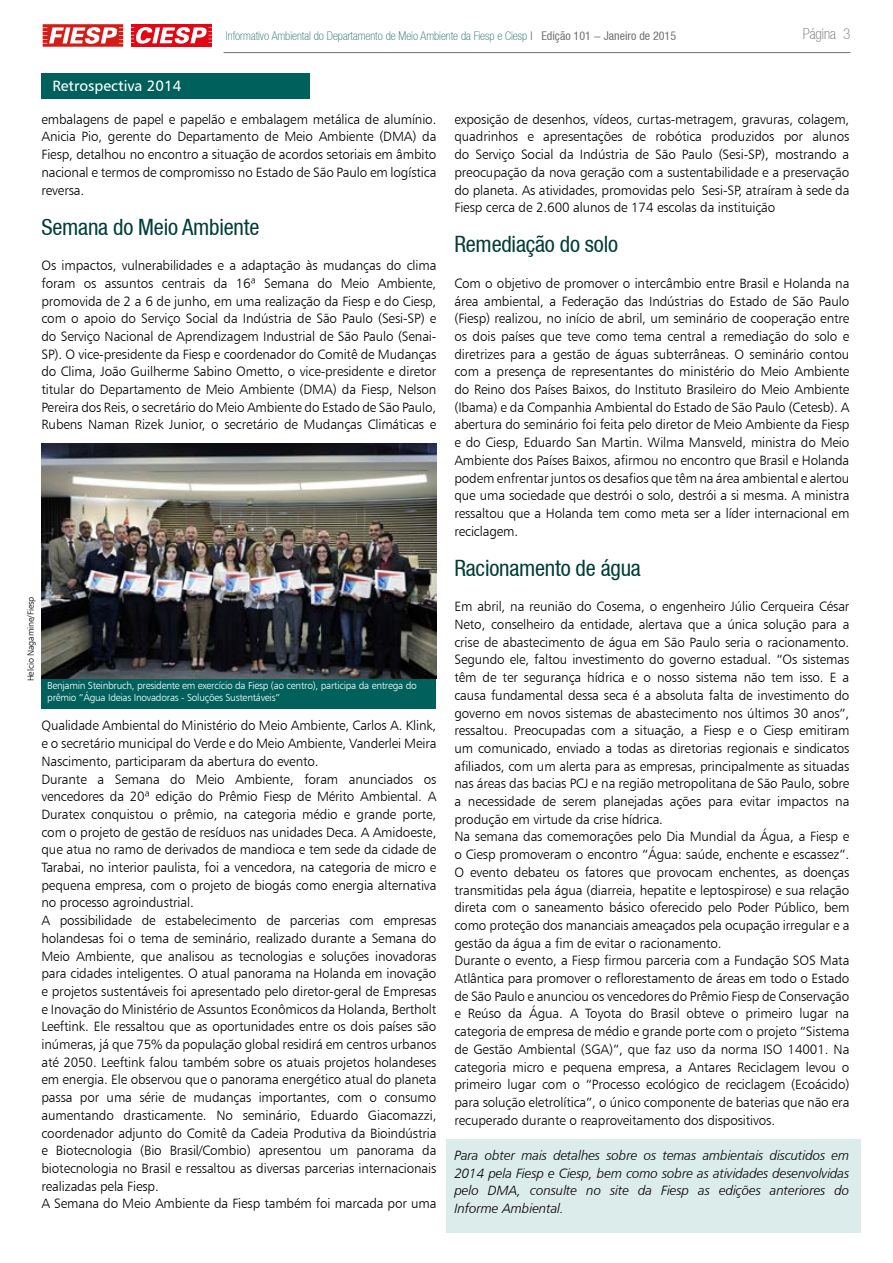
<style>
.page{position:relative;width:893px;height:1263px;background:#fff}
.page>*{position:absolute;margin:0;border:0;box-sizing:border-box;transform-origin:0 0}
.t1{font:condensed 22.5px "Helvetica Neue LT";letter-spacing:-.01em;color:#003d39}
.t2{font:15px "Humanist 777 BT Roman B";color:#fff}
.t3{font:100 condensed 15px "Helvetica Neue LT";color:#706f6f}
.t4{font:13.5px/17.7px "Humanist 777 BT Light B";letter-spacing:-.01em;color:#000;text-align:justify}
.t5{font:13.5px/17.7px "Humanist 777 BT Light Italic B";letter-spacing:-.01em;color:#000;text-align:justify}
.t6{font:100 condensed 12px "Helvetica Neue LT";color:#1f6e6c}
.t7{font:10.2px/12.3px "Humanist 777 BT Light B";letter-spacing:-.025em;color:#fff}
.t8{font:9px "Humanist 777 BT Light B";letter-spacing:-.01em;color:#000}
.s1{font-weight:400;color:#706f6f}
</style>
<div class="page">
<svg style="left:43px;top:24px;width:80px;height:23px"></svg>
<hr style="left:224px;top:52px;width:626px;height:1px;background:#706f6f">
<div style="left:131px;top:24px;width:81px;height:22px;background:#e30613"></div>
<svg style="left:131px;top:27px;width:81px;height:17px"></svg>
<div style="left:446px;top:1140px;width:415px;height:93px;background:#dbeceb"></div>
<div style="left:41px;top:678px;width:395px;height:30px;background:#00605b"></div>
<div style="left:41px;top:73px;width:269px;height:25px;background:#00605b"></div>
<img style="left:41px;top:443px;width:395px;height:235px">
<p class="t6" style="left:226px;top:29px;width:452px">Informativo Ambiental do Departamento de Meio Ambiente da Fiesp e Ciesp <span class="s1">| Edição 101 - Janeiro de 2015</span></p>
<p class="t3" style="left:803px;top:25px;width:49px">Página 3</p>
<p class="t2" style="left:52px;top:76px;width:130px">Retrospectiva 2014</p>
<p class="t4" style="left:41px;top:110px;width:396px">embalagens de papel e papelão e embalagem metálica de alumínio.<br>Anicia Pio, gerente do Departamento de Meio Ambiente (DMA) da Fiesp, detalhou no encontro a situação de acordos setoriais em âmbito nacional e termos de compromisso no Estado de São Paulo em logística reversa.</p>
<h1 class="t1" style="left:41px;top:214px;width:219px">Semana do Meio Ambiente</h1>
<p class="t4" style="left:41px;top:256px;width:396px">Os impactos, vulnerabilidades e a adaptação às mudanças do clima foram os assuntos centrais da 16ª Semana do Meio Ambiente, promovida de 2 a 6 de junho, em uma realização da Fiesp e do Ciesp, com o apoio do Serviço Social da Indústria de São Paulo (Sesi-SP) e do Serviço Nacional de Aprendizagem Industrial de São Paulo (Senai-SP). O vice-presidente da Fiesp e coordenador do Comitê de Mudanças do Clima, João Guilherme Sabino Ometto, o vice-presidente e diretor titular do Departamento de Meio Ambiente (DMA) da Fiesp, Nelson Pereira dos Reis, o secretário do Meio Ambiente do Estado de São Paulo, Rubens Naman Rizek Junior, o secretário de Mudanças Climáticas e</p>
<p class="t8" style="left:25px;top:681px;width:86px;rotate:-90deg">Helcio Nagamine/Fiesp</p>
<p class="t7" style="left:47px;top:679px;width:371px">Benjamin Steinbruch, presidente em exercício da Fiesp (ao centro), participa da entrega do prêmio “Água Ideias Inovadoras - Soluções Sustentáveis”</p>
<p class="t4" style="left:41px;top:717px;width:396px;text-align:left">Qualidade Ambiental do Ministério do Meio Ambiente, Carlos A. Klink, e o secretário municipal do Verde e do Meio Ambiente, Vanderlei Meira Nascimento, participaram da abertura do evento.<br>Durante a Semana do Meio Ambiente, foram anunciados os vencedores da 20ª edição do Prêmio Fiesp de Mérito Ambiental. A Duratex conquistou o prêmio, na categoria médio e grande porte, com o projeto de gestão de resíduos nas unidades Deca. A Amidoeste, que atua no ramo de derivados de mandioca e tem sede da cidade de Tarabai, no interior paulista, foi a vencedora, na categoria de micro e pequena empresa, com o projeto de biogás como energia alternativa no processo agroindustrial.<br>A possibilidade de estabelecimento de parcerias com empresas holandesas foi o tema de seminário, realizado durante a Semana do Meio Ambiente, que analisou as tecnologias e soluções inovadoras para cidades inteligentes. O atual panorama na Holanda em inovação e projetos sustentáveis foi apresentado pelo diretor-geral de Empresas e Inovação do Ministério de Assuntos Econômicos da Holanda, Bertholt Leeftink. Ele ressaltou que as oportunidades entre os dois países são inúmeras, já que 75% da população global residirá em centros urbanos até 2050. Leeftink falou também sobre os atuais projetos holandeses em energia. Ele observou que o panorama energético atual do planeta passa por uma série de mudanças importantes, com o consumo aumentando drasticamente. No seminário, Eduardo Giacomazzi, coordenador adjunto do Comitê da Cadeia Produtiva da Bioindústria e Biotecnologia (Bio Brasil/Combio) apresentou um panorama da biotecnologia no Brasil e ressaltou as diversas parcerias internacionais realizadas pela Fiesp.<br>A Semana do Meio Ambiente da Fiesp também foi marcada por uma</p>
<p class="t4" style="left:454px;top:110px;width:396px">exposição de desenhos, vídeos, curtas-metragem, gravuras, colagem, quadrinhos e apresentações de robótica produzidos por alunos do Serviço Social da Indústria de São Paulo (Sesi-SP), mostrando a preocupação da nova geração com a sustentabilidade e a preservação do planeta. As atividades, promovidas pelo Sesi-SP, atraíram à sede da Fiesp cerca de 2.600 alunos de 174 escolas da instituição</p>
<h1 class="t1" style="left:454px;top:231px;width:165px">Remediação do solo</h1>
<p class="t4" style="left:454px;top:274px;width:397px">Com o objetivo de promover o intercâmbio entre Brasil e Holanda na área ambiental, a Federação das Indústrias do Estado de São Paulo (Fiesp) realizou, no início de abril, um seminário de cooperação entre os dois países que teve como tema central a remediação do solo e diretrizes para a gestão de águas subterrâneas. O seminário contou com a presença de representantes do ministério do Meio Ambiente do Reino dos Países Baixos, do Instituto Brasileiro do Meio Ambiente (Ibama) e da Companhia Ambiental do Estado de São Paulo (Cetesb). A abertura do seminário foi feita pelo diretor de Meio Ambiente da Fiesp e do Ciesp, Eduardo San Martin. Wilma Mansveld, ministra do Meio Ambiente dos Países Baixos, afirmou no encontro que Brasil e Holanda podem enfrentar juntos os desafios que têm na área ambiental e alertou que uma sociedade que destrói o solo, destrói a si mesma. A ministra ressaltou que a Holanda tem como meta ser a líder internacional em reciclagem.</p>
<h1 class="t1" style="left:454px;top:555px;width:188px">Racionamento de água</h1>
<p class="t4" style="left:454px;top:597px;width:396px;text-align:left">Em abril, na reunião do Cosema, o engenheiro Júlio Cerqueira César Neto, conselheiro da entidade, alertava que a única solução para a crise de abastecimento de água em São Paulo seria o racionamento.<br>Segundo ele, faltou investimento do governo estadual. “Os sistemas têm de ter segurança hídrica e o nosso sistema não tem isso. E a causa fundamental dessa seca é a absoluta falta de investimento do governo em novos sistemas de abastecimento nos últimos 30 anos”, ressaltou. Preocupadas com a situação, a Fiesp e o Ciesp emitiram um comunicado, enviado a todas as diretorias regionais e sindicatos afiliados, com um alerta para as empresas, principalmente as situadas nas áreas das bacias PCJ e na região metropolitana de São Paulo, sobre a necessidade de serem planejadas ações para evitar impactos na produção em virtude da crise hídrica.<br>Na semana das comemorações pelo Dia Mundial da Água, a Fiesp e o Ciesp promoveram o encontro “Água: saúde, enchente e escassez”.<br>O evento debateu os fatores que provocam enchentes, as doenças transmitidas pela água (diarreia, hepatite e leptospirose) e sua relação direta com o saneamento básico oferecido pelo Poder Público, bem como proteção dos mananciais ameaçados pela ocupação irregular e a gestão da água a fim de evitar o racionamento.<br>Durante o evento, a Fiesp firmou parceria com a Fundação SOS Mata Atlântica para promover o reflorestamento de áreas em todo o Estado de São Paulo e anunciou os vencedores do Prêmio Fiesp de Conservação e Reúso da Água. A Toyota do Brasil obteve o primeiro lugar na categoria de empresa de médio e grande porte com o projeto “Sistema de Gestão Ambiental (SGA)”, que faz uso da norma ISO 14001. Na categoria micro e pequena empresa, a Antares Reciclagem levou o primeiro lugar com o “Processo ecológico de reciclagem (Ecoácido) para solução eletrolítica”, o único componente de baterias que não era recuperado durante o reaproveitamento dos dispositivos.</p>
<p class="t5" style="left:454px;top:1146px;width:396px">Para obter mais detalhes sobre os temas ambientais discutidos em 2014 pela Fiesp e Ciesp, bem como sobre as atividades desenvolvidas pelo DMA, consulte no site da Fiesp as edições anteriores do Informe Ambiental.</p>
</div>
